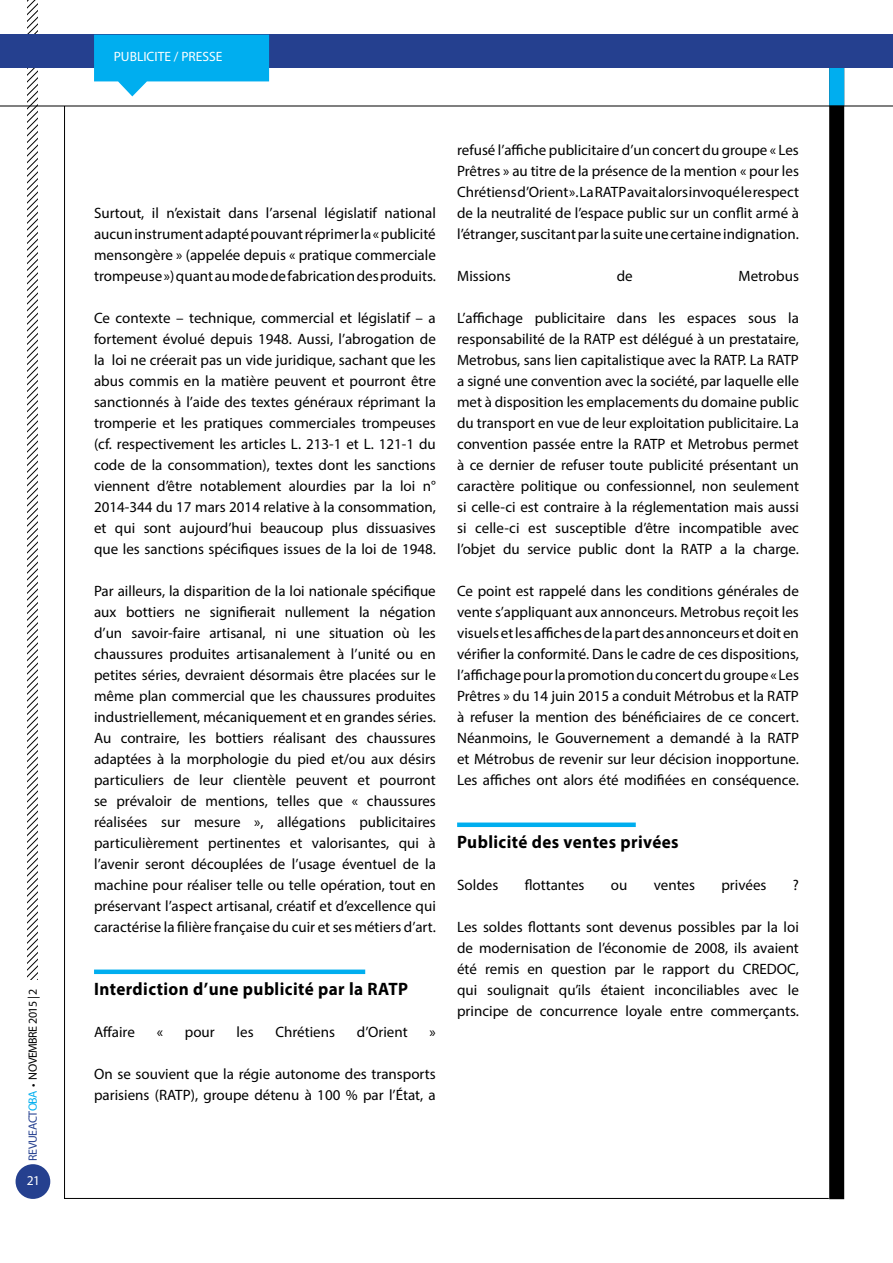
<style>
.page{position:relative;width:893px;height:1263px;background:#fff}
.page>*{position:absolute;margin:0;border:0;box-sizing:border-box;transform-origin:0 0}
.t1{font:700 18px "Myriad Pro";letter-spacing:.025em;color:#000;scale:.95 1}
.t2{font:15px/21px "Myriad Pro";color:#000;text-align:justify}
.t3{font:13.5px "Myriad Pro";color:#fff}
.t4{font:12px "Myriad Pro";letter-spacing:-.04em;color:#000}
.s1{color:#25408f}
.s2{color:#00aeef}
</style>
<div class="page">
<svg style="left:28px;top:0;width:9px;height:979px"></svg>
<div style="left:16px;top:1164px;width:34px;height:35px;background:#25408f;border-radius:50%"></div>
<div style="left:829px;top:40px;width:15px;height:1159px;background:#000"></div>
<div style="left:829px;top:65px;width:15px;height:41px;background:#00aeef"></div>
<div style="left:0;top:35px;width:893px;height:33px;background:#25408f"></div>
<hr style="left:0;top:106px;width:893px;height:1px;background:#000">
<div style="left:94px;top:969px;width:271px;height:5px;background:#00aeef"></div>
<div style="left:457px;top:822px;width:179px;height:5px;background:#00aeef"></div>
<svg style="left:94px;top:35px;width:175px;height:61px"></svg>
<p class="t4" style="left:25px;top:1160px;width:173px;rotate:-90deg"><span class="s1">REVUEACT</span><span class="s2">OBA</span> • NOVEMBRE 2015 | 2</p>
<p class="t3" style="left:27px;top:1172px;width:15px">21</p>
<p class="t3" style="left:114px;top:48px;width:110px">PUBLICITE / PRESSE</p>
<p class="t2" style="left:94px;top:202px;width:343px">Surtout, il n’existait dans l’arsenal législatif national aucun instrument adapté pouvant réprimer la « publicité mensongère » (appelée depuis « pratique commerciale trompeuse ») quant au mode de fabrication des produits.</p>
<p class="t2" style="left:94px;top:307px;width:343px">Ce contexte – technique, commercial et législatif – a fortement évolué depuis 1948. Aussi, l’abrogation de la loi ne créerait pas un vide juridique, sachant que les abus commis en la matière peuvent et pourront être sanctionnés à l’aide des textes généraux réprimant la tromperie et les pratiques commerciales trompeuses (cf. respectivement les articles L. 213-1 et L. 121-1 du code de la consommation), textes dont les sanctions viennent d’être notablement alourdies par la loi n° 2014-344 du 17 mars 2014 relative à la consommation, et qui sont aujourd’hui beaucoup plus dissuasives que les sanctions spécifiques issues de la loi de 1948.</p>
<p class="t2" style="left:94px;top:580px;width:343px">Par ailleurs, la disparition de la loi nationale spécifique aux bottiers ne signifierait nullement la négation d’un savoir-faire artisanal, ni une situation où les chaussures produites artisanalement à l’unité ou en petites séries, devraient désormais être placées sur le même plan commercial que les chaussures produites industriellement, mécaniquement et en grandes séries.<br>Au contraire, les bottiers réalisant des chaussures adaptées à la morphologie du pied et/ou aux désirs particuliers de leur clientèle peuvent et pourront se prévaloir de mentions, telles que « chaussures réalisées sur mesure », allégations publicitaires particulièrement pertinentes et valorisantes, qui à l’avenir seront découplées de l’usage éventuel de la machine pour réaliser telle ou telle opération, tout en préservant l’aspect artisanal, créatif et d’excellence qui caractérise la filière française du cuir et ses métiers d’art.</p>
<p class="t1" style="left:94px;top:977px;width:332px">Interdiction d’une publicité par la RATP</p>
<p class="t2" style="left:94px;top:1021px;width:42px">Affaire</p>
<p class="t2" style="left:157px;top:1021px;width:8px">«</p>
<p class="t2" style="left:185px;top:1021px;width:31px">pour</p>
<p class="t2" style="left:237px;top:1021px;width:18px">les</p>
<p class="t2" style="left:275px;top:1021px;width:61px">Chrétiens</p>
<p class="t2" style="left:357px;top:1021px;width:52px">d’Orient</p>
<p class="t2" style="left:430px;top:1021px;width:8px">»</p>
<p class="t2" style="left:94px;top:1063px;width:343px">On se souvient que la régie autonome des transports parisiens (RATP), groupe détenu à 100 % par l’État, a</p>
<p class="t2" style="left:457px;top:139px;width:343px">refusé l’affiche publicitaire d’un concert du groupe « Les Prêtres » au titre de la présence de la mention « pour les Chrétiens d’Orient ». La RATP avait alors invoqué le respect de la neutralité de l’espace public sur un conflit armé à l’étranger, suscitant par la suite une certaine indignation.</p>
<p class="t2" style="left:457px;top:265px;width:55px">Missions</p>
<p class="t2" style="left:617px;top:265px;width:17px">de</p>
<p class="t2" style="left:739px;top:265px;width:62px">Metrobus</p>
<p class="t2" style="left:457px;top:307px;width:343px">L’affichage publicitaire dans les espaces sous la responsabilité de la RATP est délégué à un prestataire, Metrobus, sans lien capitalistique avec la RATP. La RATP a signé une convention avec la société, par laquelle elle met à disposition les emplacements du domaine public du transport en vue de leur exploitation publicitaire. La convention passée entre la RATP et Metrobus permet à ce dernier de refuser toute publicité présentant un caractère politique ou confessionnel, non seulement si celle-ci est contraire à la réglementation mais aussi si celle-ci est susceptible d’être incompatible avec l’objet du service public dont la RATP a la charge.</p>
<p class="t2" style="left:457px;top:580px;width:343px">Ce point est rappelé dans les conditions générales de vente s’appliquant aux annonceurs. Metrobus reçoit les visuels et les affiches de la part des annonceurs et doit en vérifier la conformité. Dans le cadre de ces dispositions, l’affichage pour la promotion du concert du groupe « Les Prêtres » du 14 juin 2015 a conduit Métrobus et la RATP à refuser la mention des bénéficiaires de ce concert.<br>Néanmoins, le Gouvernement a demandé à la RATP et Métrobus de revenir sur leur décision inopportune.<br>Les affiches ont alors été modifiées en conséquence.</p>
<p class="t1" style="left:457px;top:830px;width:235px">Publicité des ventes privées</p>
<p class="t2" style="left:457px;top:874px;width:43px">Soldes</p>
<p class="t2" style="left:525px;top:874px;width:61px">flottantes</p>
<p class="t2" style="left:611px;top:874px;width:18px">ou</p>
<p class="t2" style="left:654px;top:874px;width:43px">ventes</p>
<p class="t2" style="left:721px;top:874px;width:47px">privées</p>
<p class="t2" style="left:793px;top:874px;width:8px">?</p>
<p class="t2" style="left:457px;top:916px;width:343px">Les soldes flottants sont devenus possibles par la loi de modernisation de l’économie de 2008, ils avaient été remis en question par le rapport du CREDOC, qui soulignait qu’ils étaient inconciliables avec le principe de concurrence loyale entre commerçants.</p>
</div>
